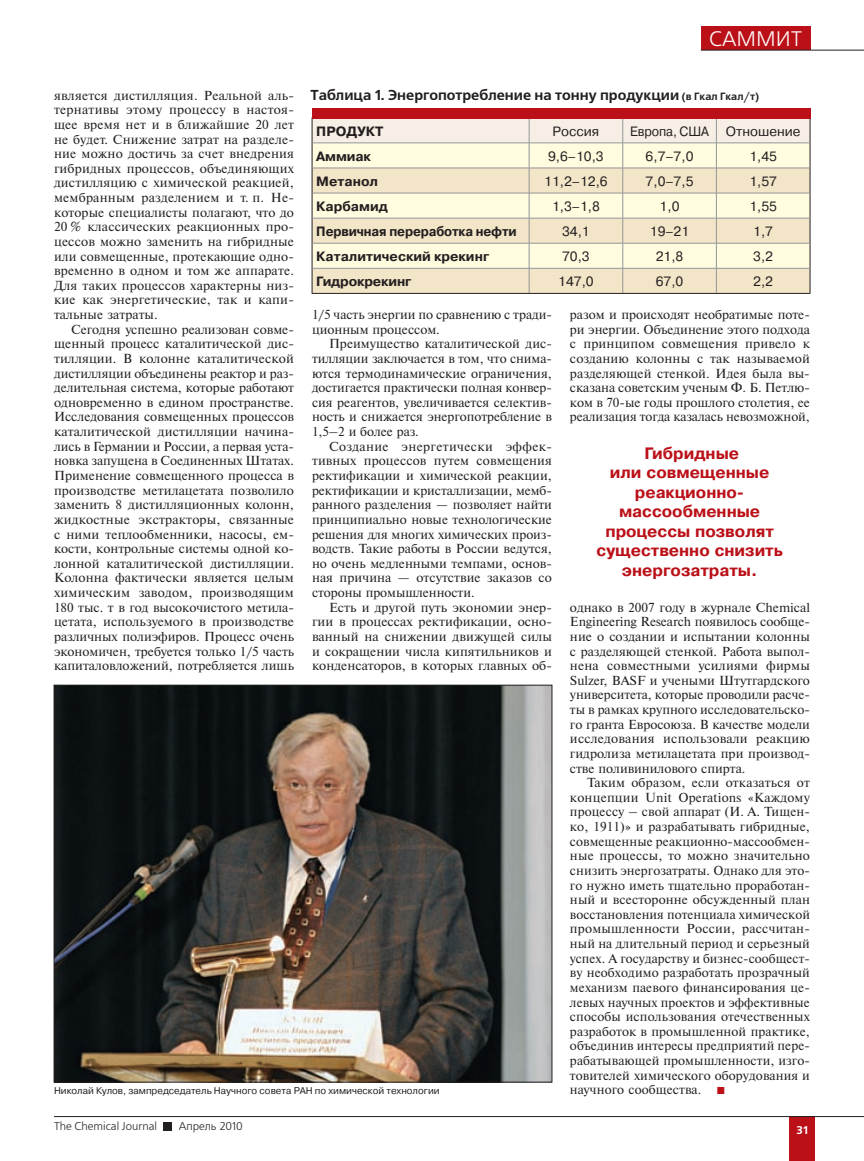
<style>
.page{position:relative;width:864px;height:1161px;background:#fff}
.page>*{position:absolute;margin:0;border:0;box-sizing:border-box;transform-origin:0 0}
.t1{font:700 49.5px "Free Set C";color:#bb1018}
.t2{font:21px "Free Set C";color:#fff}
.t3{font:700 16.5px/19.5px "Pragmatica C";color:#bb1018;text-align:center}
.t4{font:700 14.4px "Free Set C";color:#231f20}
.t5{font:13.5px "Pragmatica C";color:#231f20}
.t6{font:700 13.5px "Pragmatica C";letter-spacing:-.005em;color:#231f20}
.t7{font:700 13.5px "Pragmatica C";letter-spacing:-.005em;color:#231f20;scale:.94 1}
.t8{font:13.5px "Pragmatica C";color:#231f20;scale:.93 1}
.t9{font:13.05px/14.7px "Newton C";color:#231f20;text-align:justify}
.t10{font:11.25px "Free Set C";color:#231f20}
.t11{font:700 11.25px "Free Set C";color:#fff}
.t12{font:9.75px "Pragmatica C";color:#231f20}
.s1{font-size:10.5px}
</style>
<div class="page">
<img style="left:56px;top:687px;width:494px;height:393px">
<hr style="left:311px;top:293px;width:499px;height:1px;background:#231f20">
<svg style="left:311px;top:119px;width:499px;height:174px"></svg>
<div style="left:311px;top:108px;width:499px;height:11px;background:#bb1018"></div>
<div style="left:789px;top:1116px;width:25px;height:45px;background:#bb1018"></div>
<hr style="left:54px;top:1116px;width:760px;height:1px;background:#231f20">
<hr style="left:814px;top:1116px;width:49px;height:1px;background:#231f20">
<div style="left:164px;top:1122px;width:8px;height:8px;background:#231f20"></div>
<div style="left:700px;top:27px;width:110px;height:23px;background:#bb1018"></div>
<hr style="left:700px;top:50px;width:110px;height:1px;background:#231f20">
<hr style="left:810px;top:50px;width:53px;height:1px;background:#231f20">
<h2 class="t2" style="left:709px;top:30px;width:94px">САММИТ</h2>
<p class="t4" style="left:310px;top:89px;width:450px">Таблица 1. Энергопотребление на тонну продукции <span class="s1">(в Гкал Гкал/т)</span></p>
<p class="t6" style="left:316px;top:126px;width:69px">ПРОДУКТ</p>
<p class="t5" style="left:552px;top:126px;width:48px">Россия</p>
<p class="t8" style="left:630px;top:126px;width:86px">Европа, США</p>
<p class="t5" style="left:725px;top:126px;width:76px">Отношение</p>
<p class="t6" style="left:316px;top:151px;width:56px">Аммиак</p>
<p class="t5" style="left:548px;top:151px;width:57px">9,6–10,3</p>
<p class="t5" style="left:645px;top:151px;width:49px">6,7–7,0</p>
<p class="t5" style="left:749px;top:151px;width:29px">1,45</p>
<p class="t6" style="left:316px;top:176px;width:63px">Метанол</p>
<p class="t5" style="left:544px;top:176px;width:65px">11,2–12,6</p>
<p class="t5" style="left:645px;top:176px;width:49px">7,0–7,5</p>
<p class="t5" style="left:749px;top:176px;width:29px">1,57</p>
<p class="t6" style="left:316px;top:201px;width:73px">Карбамид</p>
<p class="t5" style="left:551px;top:201px;width:49px">1,3–1,8</p>
<p class="t5" style="left:659px;top:201px;width:21px">1,0</p>
<p class="t5" style="left:749px;top:201px;width:29px">1,55</p>
<p class="t7" style="left:316px;top:226px;width:215px">Первичная переработка нефти</p>
<p class="t5" style="left:562px;top:226px;width:29px">34,1</p>
<p class="t5" style="left:649px;top:226px;width:41px">19–21</p>
<p class="t5" style="left:753px;top:226px;width:21px">1,7</p>
<p class="t6" style="left:316px;top:251px;width:174px">Каталитический крекинг</p>
<p class="t5" style="left:562px;top:251px;width:29px">70,3</p>
<p class="t5" style="left:655px;top:251px;width:29px">21,8</p>
<p class="t5" style="left:753px;top:251px;width:21px">3,2</p>
<p class="t6" style="left:316px;top:276px;width:97px">Гидрокрекинг</p>
<p class="t5" style="left:558px;top:276px;width:37px">147,0</p>
<p class="t5" style="left:655px;top:276px;width:29px">67,0</p>
<p class="t5" style="left:753px;top:276px;width:21px">2,2</p>
<p class="t9" style="left:54px;top:89px;width:241px">является дистилляция. Реальной аль&shy;тернативы этому процессу в настоя&shy;щее время нет и в ближайшие 20 лет не будет. Снижение затрат на разделе&shy;ние можно достичь за счет внедрения гибридных процессов, объединяющих дистилляцию с химической реакцией, мембранным разделением и т. п. Не&shy;которые специалисты полагают, что до 20 % классических реакционных про&shy;цессов можно заменить на гибридные или совмещенные, протекающие одно&shy;временно в одном и том же аппарате.<br>Для таких процессов характерны низ&shy;кие как энергетические, так и капи&shy;тальные затраты.</p>
<p class="t9" style="left:54px;top:323px;width:241px;text-indent:17px">Сегодня успешно реализован совме&shy;щенный процесс каталитической дис&shy;тилляции. В колонне каталитической дистилляции объединены реактор и раз&shy;делительная система, которые работают одновременно в едином пространстве.<br>Исследования совмещенных процессов каталитической дистилляции начина&shy;лись в Германии и России, а первая уста&shy;новка запущена в Соединенных Штатах.<br>Применение совмещенного процесса в производстве метилацетата позволило заменить 8 дистилляционных колонн, жидкостные экстракторы, связанные с ними теплообменники, насосы, ем&shy;кости, контрольные системы одной ко&shy;лонной каталитической дистилляции.<br>Колонна фактически является целым химиче ским заводом, производящим 180 тыс. т в год высокочистого метила&shy;цетата, используемого в производстве различных полиэфиров. Процесс очень экономичен, требуется только 1/5 часть капиталовложений, потребляется лишь</p>
<p class="t9" style="left:312px;top:308px;width:241px">1/5 часть энергии по сравнению с тради&shy;ционным процессом.</p>
<p class="t9" style="left:312px;top:338px;width:241px;text-indent:17px">Преимущество каталитической дис&shy;тилляции заключается в том, что снима&shy;ются термодинамические ограничения, достигается практически полная конвер&shy;сия реагентов, увеличивается селектив&shy;ность и снижается энергопотребление в 1,5–2 и более раз.</p>
<p class="t9" style="left:312px;top:440px;width:241px;text-indent:17px">Создание энергетически эффек&shy;тивных процессов путем совмещения ректификации и химической реакции, ректификации и кристаллизации, мемб&shy;ранного разделения — позволяет найти принципиально новые технологические решения для многих химических произ&shy;водств. Такие работы в России ведутся, но очень медленными темпами, основ&shy;ная причина — отсутствие заказов со стороны промышленности.</p>
<p class="t9" style="left:312px;top:601px;width:241px;text-indent:17px">Есть и другой путь экономии энер&shy;гии в процессах ректификации, осно&shy;ванный на снижении движущей силы и сокращении числа кипятильников и конденсаторов, в которых главных об-</p>
<p class="t9" style="left:569px;top:308px;width:241px">разом и происходят необратимые поте&shy;ри энергии. Объединение этого подхода с принципом совмещения привело к созданию колонны с так называемой разделяющей стенкой. Идея была вы&shy;сказана советским ученым Ф. Б. Петлю&shy;ком в 70-ые годы прошлого столетия, ее реализация тогда казалась невозможной,</p>
<p class="t3" style="left:596px;top:444px;width:188px">Гибридные<br>или совмещенные реакционно&shy;массообменные процессы позволят существенно снизить энергозатраты.</p>
<p class="t9" style="left:569px;top:601px;width:241px">однако в 2007 году в журнале Chemical Engineering Research появилось сообще&shy;ние о создании и испытании колонны с разделяющей стенкой. Работа выпол&shy;нена совместными усилиями фирмы Sulzer, BASF и учеными Штутгардского университета, которые проводили расче&shy;ты в рамках крупного исследовательско&shy;го гранта Евросоюза. В качестве модели исследования использовали реакцию гидролиза метилацетата при производ&shy;стве поливинилового спирта.</p>
<p class="t9" style="left:569px;top:776px;width:241px;text-indent:17px">Таким образом, если отказаться от концепции Unit Operations «Каждому процессу – свой аппарат (И. А. Тищен&shy;ко, 1911)» и разрабатывать гибридные, совмещенные реакционно-массообмен&shy;ные процессы, то можно значительно снизить энергозатраты. Однако для это&shy;го нужно иметь тщательно проработан&shy;ный и всесторонне обсужденный план восстановления потенциала химической промышленности России, рассчитан&shy;ный на длительный период и серьезный успех. А государству и бизнес-сообщест&shy;ву необходимо разработать прозрачный механизм паевого финансирования це&shy;левых научных проектов и эффективные способы использования отечественных разработок в промышленной практике, объединив интересы предприятий пере&shy;рабатывающей промышленности, изго&shy;товителей химического оборудования и научного сообщества.</p>
<p class="t12" style="left:54px;top:1087px;width:387px">Николай Кулов, зампредседатель Научного совета РАН по химической технологии</p>
<p class="t10" style="left:54px;top:1121px;width:104px">The Chemical Journal</p>
<p class="t10" style="left:179px;top:1121px;width:66px">Апрель 2010</p>
<p class="t11" style="left:796px;top:1125px;width:13px">31</p>
<h1 class="t1" style="left:714px;top:1057px;width:14px">.</h1>
</div>
